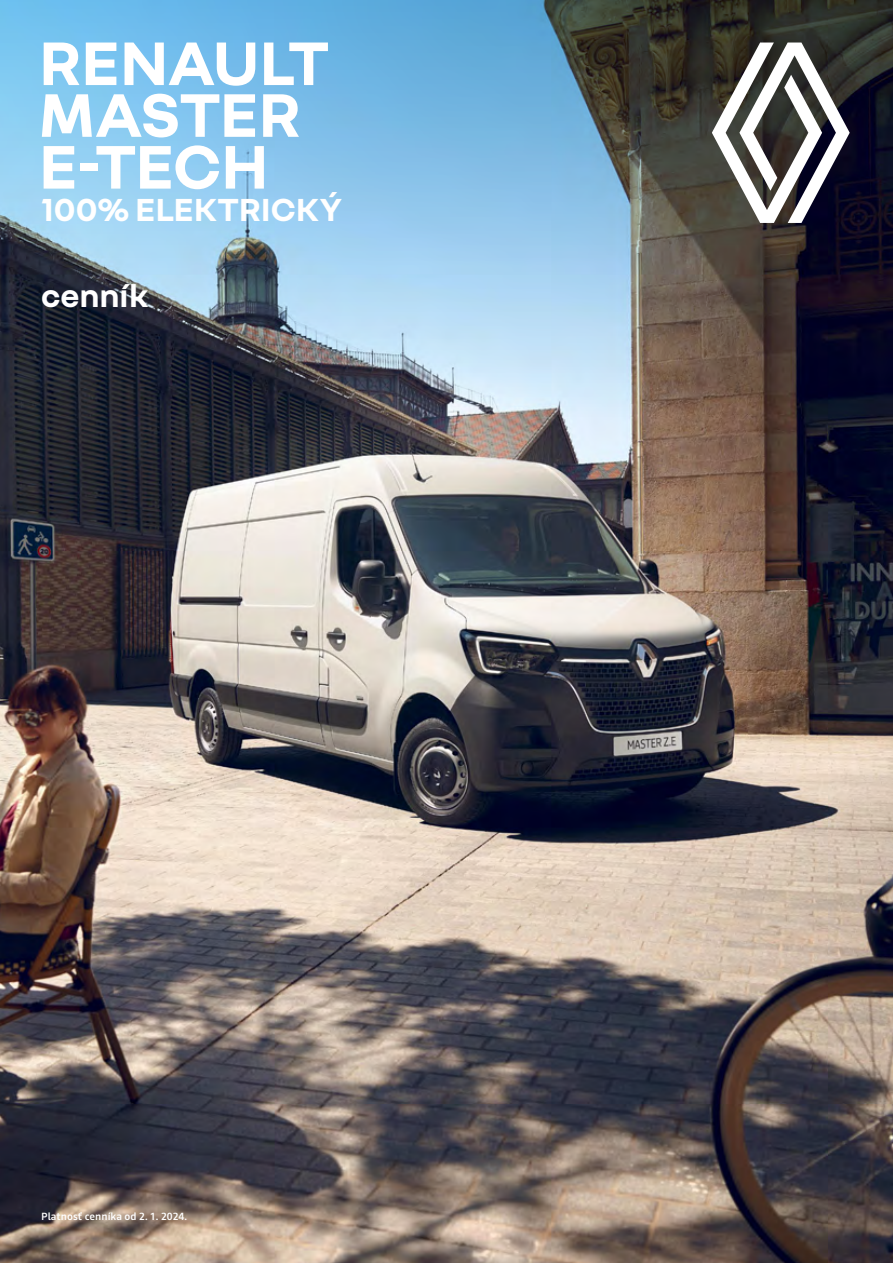
<style>
.page{position:relative;width:893px;height:1263px;background:#fff}
.page>*{position:absolute;margin:0;border:0;box-sizing:border-box;transform-origin:0 0}
.t1{font:700 66.45px/51.8px "Nouvel R";letter-spacing:-.01em;color:#fff}
.t2{font:700 34.5px "Nouvel R";color:#fff}
.t3{font:700 33.3px "Nouvel R";color:#fff}
.t4{font:500 10.5px "Read";color:#fff}
</style>
<div class="page">
<img style="left:0;top:418px;width:893px;height:845px">
<svg style="left:0;top:0;width:893px;height:418px;background:#6a899f"></svg>
<svg style="left:712px;top:43px;width:138px;height:180px"></svg>
<h1 class="t1" style="left:39px;top:33px;width:292px">Renault<br>MASTE R<br>E-TECH</h1>
<h2 class="t2" style="left:41px;top:187px;width:302px">100% ELE KTRICKÝ</h2>
<h3 class="t3" style="left:41px;top:275px;width:109px">cenník</h3>
<p class="t4" style="left:41px;top:1209px;width:147px">Platnosť cenníka od 2. 1. 2024.</p>
</div>
